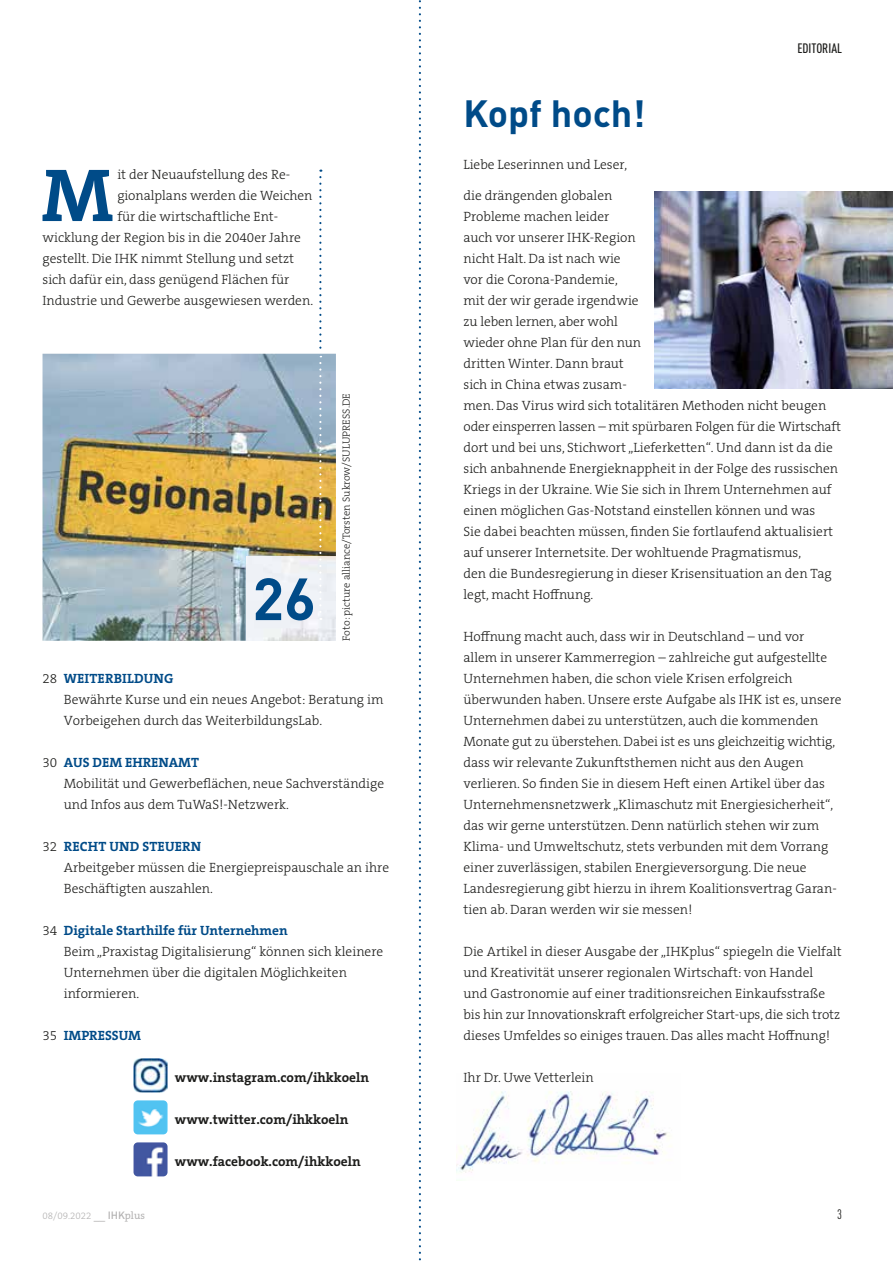
<style>
.page{position:relative;width:893px;height:1263px;background:#fff}
.page>*{position:absolute;margin:0;border:0;box-sizing:border-box;transform-origin:0 0}
.t1{font:700 75.75px "The Serif B W7";color:#004b88}
.t2{font:700 58.5px "DINOT";color:#004b88}
.t3{font:700 37.5px "DINOT";color:#004b88}
.t4{font:300 13.5px/21px "The Serif B W3";color:#1d1d1b}
.t5{font:700 13.5px "The Serif B W7";color:#004b88}
.t6{font:700 13.5px "The Serif B W7";color:#1d1d1b}
.t7{font:500 condensed 13.5px "DINOT";color:#1d1d1b}
.t8{font:condensed 13.5px "DINOT";color:#1d1d1b}
.t9{font:300 10.5px "The Serif B W3";color:#1d1d1b}
.t10{font:300 9.75px "The Serif B W3";color:#b3b2b2}
.s1{font-family:"The Serif B W3";font-weight:300;color:#1d1d1b}
.s2{font-family:"The Serif B W5 Plain";font-weight:400;font-size:10.5px}
.s3{font-family:"DINOT";font-weight:500;font-size:10.5px}
</style>
<div class="page">
<img style="left:457px;top:1091px;width:214px;height:90px">
<img style="left:43px;top:354px;width:203px;height:287px">
<svg style="left:419px;top:0;width:2px;height:1261px"></svg>
<img style="left:134px;top:1100px;width:34px;height:34px">
<img style="left:134px;top:1058px;width:34px;height:34px">
<img style="left:134px;top:1142px;width:34px;height:34px">
<svg style="left:246px;top:170px;width:90px;height:471px"></svg>
<img style="left:654px;top:191px;width:239px;height:198px">
<h1 class="t1" style="left:41px;top:145px;width:74px">M</h1>
<p class="t4" style="left:117px;top:164px;width:174px">it der Neuaufstellung des Re -</p>
<p class="t4" style="left:117px;top:185px;width:197px">gionalplans werden die Weichen</p>
<p class="t4" style="left:117px;top:206px;width:162px">für die wirtschaftliche Ent-</p>
<p class="t4" style="left:43px;top:227px;width:260px">wicklung der Region bis in die 2040er Jahre</p>
<p class="t4" style="left:43px;top:248px;width:253px">gestellt. Die IHK nimmt Stellung und setzt</p>
<p class="t4" style="left:43px;top:269px;width:248px">sich dafür ein, dass genügend Flächen für</p>
<p class="t4" style="left:43px;top:290px;width:272px">Industrie und Gewerbe ausgewiesen werden.</p>
<h2 class="t2" style="left:252px;top:553px;width:65px">26</h2>
<p class="t9" style="left:339px;top:641px;width:249px;rotate:-90deg">Foto: picture alliance/Torsten Sukrow/SULUPRESS.DE</p>
<p class="t5" style="left:43px;top:670px;width:132px"><span class="s1">28</span> WEITERBILDUNG</p>
<p class="t4" style="left:64px;top:689px;width:321px">Bewährte Kurse und ein neues Angebot: Beratung im<br>Vorbeigehen durch das WeiterbildungsLab.</p>
<p class="t5" style="left:43px;top:754px;width:158px"><span class="s1">30</span> AUS DEM EHRENAMT</p>
<p class="t4" style="left:64px;top:773px;width:322px">Mobilität und Gewerbeflächen, neue Sachver ständige und Infos aus dem TuWaS!-Netzwerk.</p>
<p class="t5" style="left:43px;top:838px;width:160px"><span class="s1">32</span> RECHT UND STEUERN</p>
<p class="t4" style="left:64px;top:857px;width:327px">Arbeitgeber müssen die Energiepreispauschale an ihre<br>Beschäftigten auszahlen.</p>
<p class="t5" style="left:43px;top:922px;width:247px"><span class="s1">34</span> Digitale Starthilfe für Unternehmen</p>
<p class="t4" style="left:64px;top:941px;width:321px">Beim „Praxistag Digitalisierung“ können sich kleinere<br>Unternehmen über die digitalen Möglichkeiten informieren.</p>
<p class="t5" style="left:43px;top:1027px;width:100px"><span class="s1">35</span> IMPRESSUM</p>
<p class="t6" style="left:175px;top:1069px;width:196px">www.instagram.com/ihkkoeln</p>
<p class="t6" style="left:175px;top:1111px;width:175px">www.twitter.com/ihkkoeln</p>
<p class="t6" style="left:175px;top:1153px;width:187px">www.facebook.com/ihkkoeln</p>
<p class="t7" style="left:797px;top:39px;width:46px">EDITORIAL</p>
<h3 class="t3" style="left:463px;top:84px;width:183px">Kopf hoch!</h3>
<p class="t4" style="left:463px;top:154px;width:165px">Liebe Leserinnen und Leser,</p>
<p class="t4" style="left:463px;top:185px;width:379px">die drängenden globalen<br>Probleme machen leider<br>auch vor unserer IHK-Region<br>nicht Halt. Da ist nach wie<br>vor die Corona-Pandemie,<br>mit der wir gerade irgendwie<br>zu leben lernen, aber wohl<br>wieder ohne Plan für den nun<br>dritten Winter. Dann braut<br>sich in China etwas zusam-<br>men. Das Virus wird sich totalitären Methoden nicht beugen oder einsperren lassen – mit spürbaren Folgen für die Wirtschaft dort und bei uns, Stichwort „Lieferketten“. Und dann ist da die sich anbahnende Energieknappheit in der Folge des russischen Kriegs in der Ukraine. Wie Sie sich in Ihrem Unternehmen auf einen möglichen Gas-Notstand einstellen können und was<br>Sie dabei beachten müssen, finden Sie fortlaufend aktualisiert auf unserer Internetsite. Der wohltuende Pragmatismus,<br>den die Bundesregierung in dieser Krisensituation an den Tag legt, macht Hoffnung.</p>
<p class="t4" style="left:463px;top:626px;width:380px">Hoffnung macht auch, dass wir in Deutschland – und vor<br>allem in unserer Kammerregion – zahlreiche gut aufgestellte Unternehmen haben, die schon viele Krisen erfolgreich überwunden haben. Unsere erste Aufgabe als IHK ist es, unsere Unternehmen dabei zu unterstützen, auch die kommenden Monate gut zu überstehen. Dabei ist es uns gleichzeitig wichtig, dass wir relevante Zukunftsthemen nicht aus den Augen verlieren. So finden Sie in diesem Heft einen Artikel über das Unternehmensnetzwerk „Klimaschutz mit Energiesicherheit“, das wir gerne unterstützen. Denn natürlich stehen wir zum Klima- und Umweltschutz, stets verbunden mit dem Vorrang einer zuverlässigen, stabilen Energieversorgung. Die neue Landesregierung gibt hierzu in ihrem Koalitionsvertrag Garan&shy;tien ab. Daran werden wir sie messen!</p>
<p class="t4" style="left:463px;top:941px;width:380px">Die Artikel in dieser Ausgabe der „IHKplus“ spiegeln die Vielfalt und Kreativität unserer regionalen Wirtschaft: von Handel<br>und Gastronomie auf einer traditionsreichen Einkaufsstraße bis hin zur Innovationskraft erfolgreicher Start-ups, die sich trotz dieses Umfeldes so einiges trauen. Das alles macht Hoffnung!</p>
<p class="t4" style="left:463px;top:1067px;width:132px">Ihr Dr. Uwe Vetterlein</p>
<p class="t10" style="left:43px;top:1209px;width:104px">08/09.2022 <span class="s2">__</span> <span class="s3">IHK</span><span class="s2">plus</span></p>
<p class="t8" style="left:837px;top:1204px;width:6px">3</p>
</div>
